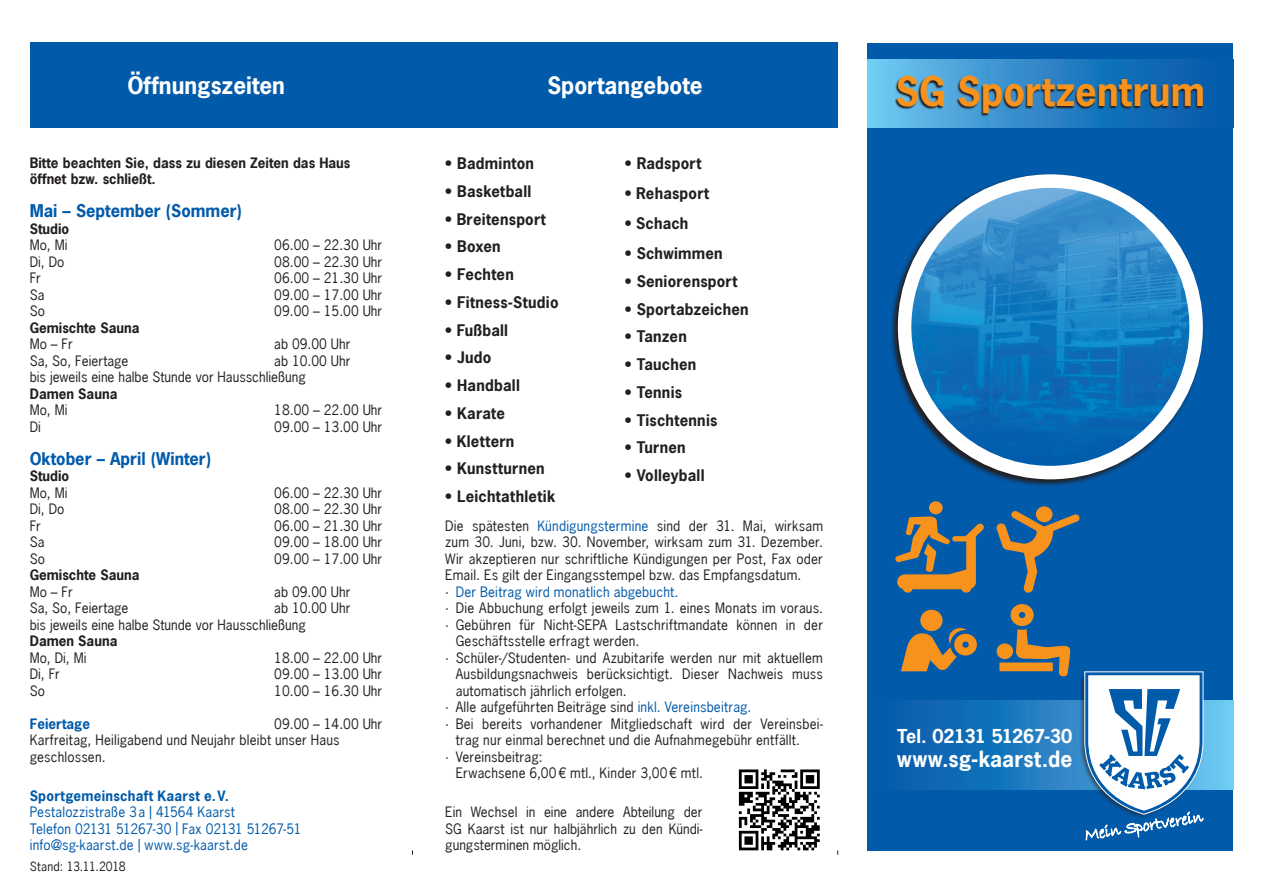
<style>
.page{position:relative;width:1263px;height:893px;background:#fff}
.page>*{position:absolute;margin:0;border:0;box-sizing:border-box;transform-origin:0 0}
.t1{font:700 38.25px "News Gothic LT";letter-spacing:.005em;color:#f7931d}
.t2{font:700 22.5px "News Gothic LT";color:#fff}
.t3{font:700 21px "News Gothic LT";letter-spacing:.01em;color:#fff}
.t4{font:700 18px "News Gothic LT";letter-spacing:-.045em;color:#fff}
.t5{font:700 16.5px "News Gothic LT";color:#015aaa}
.t6{font:700 15px "News Gothic LT";letter-spacing:.015em;color:#231f20}
.t7{font:13.5px/16.5px "News Gothic LT";letter-spacing:.005em;color:#231f20}
.t8{font:13.5px/16.5px "News Gothic LT";letter-spacing:.01em;color:#015aaa}
.t9{font:700 13.5px/16.5px "News Gothic LT";color:#231f20}
.t10{font:700 13.5px "News Gothic LT";color:#015aaa}
.t11{font:12px "News Gothic LT";letter-spacing:.005em;color:#231f20}
.s1{font-weight:700}
.s2{color:#015aaa}
.s3{color:#231f20}
</style>
<div class="page">
<div style="left:30px;top:43px;width:808px;height:85px;background:#015aaa"></div>
<div style="left:867px;top:43px;width:366px;height:807px;background:#015aaa"></div>
<svg style="left:867px;top:60px;width:327px;height:68px;background:#3b94d0"></svg>
<svg style="left:894px;top:76px;width:309px;height:40px;background:#2b6692"></svg>
<svg style="left:908px;top:701px;width:325px;height:89px"></svg>
<svg style="left:891px;top:174px;width:312px;height:312px"></svg>
<img style="left:904px;top:181px;width:292px;height:292px;border-radius:146px">
<div style="left:898px;top:174px;width:305px;height:305px;border:14px solid #fff;border-radius:50%"></div>
<div style="left:1078px;top:672px;width:124px;height:147px;background:#231f20;opacity:.75"></div>
<svg style="left:1084px;top:671px;width:120px;height:170px"></svg>
<svg style="left:895px;top:516px;width:89px;height:77px"></svg>
<div style="left:929px;top:501px;width:14px;height:14px;background:#f7931d;border-radius:50%"></div>
<svg style="left:901px;top:609px;width:76px;height:62px"></svg>
<svg style="left:996px;top:510px;width:84px;height:83px"></svg>
<div style="left:1036px;top:506px;width:16px;height:16px;background:#f7931d;border-radius:50%"></div>
<div style="left:997px;top:643px;width:16px;height:16px;background:#f7931d;border-radius:50%"></div>
<svg style="left:1010px;top:604px;width:60px;height:72px"></svg>
<div style="left:999px;top:662px;width:54px;height:9px;background:#f7931d"></div>
<svg style="left:738px;top:769px;width:77px;height:82px"></svg>
<svg style="left:739px;top:769px;width:81px;height:81px"></svg>
<p class="t2" style="left:127px;top:70px;width:159px">Öffnungszeiten</p>
<p class="t2" style="left:547px;top:70px;width:157px">Sportangebote</p>
<p class="t9" style="left:30px;top:154px;width:322px">Bitte beachten Sie, dass zu diesen Zeiten das Haus öffnet bzw. schließt.</p>
<p class="t5" style="left:30px;top:200px;width:214px">Mai – September (Sommer)</p>
<p class="t9" style="left:30px;top:220px;width:41px">Studio</p>
<p class="t7" style="left:30px;top:237px;width:39px">Mo, Mi</p>
<p class="t7" style="left:274px;top:237px;width:109px">06.00 – 22.30 Uhr</p>
<p class="t7" style="left:30px;top:253px;width:36px">Di, Do</p>
<p class="t7" style="left:274px;top:253px;width:109px">08.00 – 22.30 Uhr</p>
<p class="t7" style="left:30px;top:270px;width:13px">Fr</p>
<p class="t7" style="left:274px;top:270px;width:109px">06.00 – 21.30 Uhr</p>
<p class="t7" style="left:30px;top:286px;width:16px">Sa</p>
<p class="t7" style="left:274px;top:286px;width:109px">09.00 – 17.00 Uhr</p>
<p class="t7" style="left:30px;top:303px;width:17px">So</p>
<p class="t7" style="left:274px;top:303px;width:109px">09.00 – 15.00 Uhr</p>
<p class="t9" style="left:30px;top:319px;width:111px">Gemischte Sauna</p>
<p class="t7" style="left:30px;top:336px;width:44px">Mo – Fr</p>
<p class="t7" style="left:274px;top:336px;width:78px">ab 09.00 Uhr</p>
<p class="t7" style="left:30px;top:352px;width:100px">Sa, So, Feiertage</p>
<p class="t7" style="left:30px;top:352px;width:322px;text-indent:244px">ab 10.00 Uhr bis jeweils eine halbe Stunde vor Hausschließung</p>
<p class="t9" style="left:30px;top:385px;width:89px">Damen Sauna</p>
<p class="t7" style="left:30px;top:402px;width:39px">Mo, Mi</p>
<p class="t7" style="left:274px;top:402px;width:109px">18.00 – 22.00 Uhr</p>
<p class="t7" style="left:30px;top:418px;width:13px">Di</p>
<p class="t7" style="left:274px;top:418px;width:109px">09.00 – 13.00 Uhr</p>
<p class="t5" style="left:30px;top:448px;width:183px">Oktober – April (Winter)</p>
<p class="t9" style="left:30px;top:468px;width:41px">Studio</p>
<p class="t7" style="left:30px;top:484px;width:39px">Mo, Mi</p>
<p class="t7" style="left:274px;top:484px;width:109px">06.00 – 22.30 Uhr</p>
<p class="t7" style="left:30px;top:501px;width:36px">Di, Do</p>
<p class="t7" style="left:274px;top:501px;width:109px">08.00 – 22.30 Uhr</p>
<p class="t7" style="left:30px;top:517px;width:13px">Fr</p>
<p class="t7" style="left:274px;top:517px;width:109px">06.00 – 21.30 Uhr</p>
<p class="t7" style="left:30px;top:534px;width:16px">Sa</p>
<p class="t7" style="left:274px;top:534px;width:109px">09.00 – 18.00 Uhr</p>
<p class="t7" style="left:30px;top:550px;width:17px">So</p>
<p class="t7" style="left:274px;top:550px;width:109px">09.00 – 17.00 Uhr</p>
<p class="t9" style="left:30px;top:567px;width:111px">Gemischte Sauna</p>
<p class="t7" style="left:30px;top:583px;width:44px">Mo – Fr</p>
<p class="t7" style="left:274px;top:583px;width:78px">ab 09.00 Uhr</p>
<p class="t7" style="left:30px;top:600px;width:100px">Sa, So, Feiertage</p>
<p class="t7" style="left:30px;top:600px;width:322px;text-indent:244px">ab 10.00 Uhr bis jeweils eine halbe Stunde vor Hausschließung</p>
<p class="t9" style="left:30px;top:633px;width:89px">Damen Sauna</p>
<p class="t7" style="left:30px;top:649px;width:58px">Mo, Di, Mi</p>
<p class="t7" style="left:274px;top:649px;width:109px">18.00 – 22.00 Uhr</p>
<p class="t7" style="left:30px;top:666px;width:32px">Di, Fr</p>
<p class="t7" style="left:274px;top:666px;width:109px">09.00 – 13.00 Uhr</p>
<p class="t7" style="left:30px;top:682px;width:17px">So</p>
<p class="t7" style="left:274px;top:682px;width:109px">10.00 – 16.30 Uhr</p>
<p class="t10" style="left:30px;top:715px;width:62px">Feiertage</p>
<p class="t7" style="left:274px;top:715px;width:109px">09.00 – 14.00 Uhr</p>
<p class="t7" style="left:30px;top:732px;width:311px">Karfreitag, Heiligabend und Neujahr bleibt unser Haus geschlossen.</p>
<p class="t8" style="left:30px;top:787px;width:273px"><span class="s1">Sportgemeinschaft Kaarst e.V.<br></span>Pestalozzistraße 3a | 41564 Kaarst<br>Telefon 02131 51267-30 | Fax 02131 51267-51 info@sg-kaarst.de | www.sg-kaarst.de</p>
<p class="t11" style="left:30px;top:859px;width:98px">Stand: 13.11.2018</p>
<p class="t6" style="left:445px;top:153px;width:90px">• Badminton</p>
<p class="t6" style="left:445px;top:181px;width:88px">• Basketball</p>
<p class="t6" style="left:445px;top:209px;width:102px">• Breitensport</p>
<p class="t6" style="left:445px;top:237px;width:57px">• Boxen</p>
<p class="t6" style="left:445px;top:264px;width:70px">• Fechten</p>
<p class="t6" style="left:445px;top:292px;width:115px">• Fitness-Studio</p>
<p class="t6" style="left:445px;top:320px;width:64px">• Fußball</p>
<p class="t6" style="left:445px;top:348px;width:48px">• Judo</p>
<p class="t6" style="left:445px;top:375px;width:76px">• Handball</p>
<p class="t6" style="left:445px;top:403px;width:61px">• Karate</p>
<p class="t6" style="left:445px;top:431px;width:71px">• Klettern</p>
<p class="t6" style="left:445px;top:459px;width:101px">• Kunstturnen</p>
<p class="t6" style="left:445px;top:486px;width:112px">• Leichtathletik</p>
<p class="t6" style="left:625px;top:153px;width:78px">• Radsport</p>
<p class="t6" style="left:625px;top:183px;width:86px">• Rehasport</p>
<p class="t6" style="left:625px;top:213px;width:65px">• Schach</p>
<p class="t6" style="left:625px;top:243px;width:100px">• Schwimmen</p>
<p class="t6" style="left:625px;top:271px;width:114px">• Seniorensport</p>
<p class="t6" style="left:625px;top:299px;width:126px">• Sportabzeichen</p>
<p class="t6" style="left:625px;top:327px;width:64px">• Tanzen</p>
<p class="t6" style="left:625px;top:354px;width:73px">• Tauchen</p>
<p class="t6" style="left:625px;top:382px;width:59px">• Tennis</p>
<p class="t6" style="left:625px;top:410px;width:94px">• Tischtennis</p>
<p class="t6" style="left:625px;top:438px;width:63px">• Turnen</p>
<p class="t6" style="left:625px;top:465px;width:81px">• Volleyball</p>
<p class="t7" style="left:445px;top:517px;width:379px;text-align:justify">Die spätesten <span class="s2">Kündigungstermine</span> sind der 31. Mai, wirksam zum 30. Juni, bzw. 30. November, wirksam zum 31. Dezember.<br>Wir akzeptieren nur schriftliche Kündigungen per Post, Fax oder Email. Es gilt der Eingangsstempel bzw. das Empfangsdatum.</p>
<p class="t8" style="left:445px;top:583px;width:235px"><span class="s3">·</span> Der Beitrag wird monatlich abgebucht.</p>
<p class="t7" style="left:445px;top:600px;width:379px">· Die Abbuchung erfolgt jeweils zum 1. eines Monats im voraus.</p>
<p class="t7" style="left:456px;top:616px;width:369px;text-indent:-11px">· Gebühren für Nicht-SEPA Lastschriftmandate können in der<br>Geschäftsstelle erfragt werden.</p>
<p class="t7" style="left:456px;top:649px;width:369px;text-align:justify;text-indent:-11px">· Schüler-/Studenten- und Azubitarife werden nur mit aktuellem Ausbildungsnachweis berücksichtigt. Dieser Nachweis muss automatisch jährlich erfolgen.</p>
<p class="t7" style="left:445px;top:699px;width:308px">· Alle aufgeführten Beiträge sind <span class="s2">inkl. Vereinsbeitrag.</span></p>
<p class="t7" style="left:456px;top:715px;width:369px;text-indent:-11px">· Bei bereits vorhandener Mitgliedschaft wird der Vereinsbei&shy;trag nur einmal berechnet und die Aufnahmegebühr entfällt.</p>
<p class="t7" style="left:456px;top:748px;width:249px;text-indent:-11px">· Vereinsbeitrag:<br>Erwachsene 6,00€ mtl., Kinder 3,00€ mtl.</p>
<p class="t7" style="left:445px;top:804px;width:259px;text-align:justify">Ein Wechsel in eine andere Abteilung der SG Kaarst ist nur halbjährlich zu den Kündi&shy;gungsterminen möglich.</p>
<p class="t1" style="left:896px;top:67px;width:310px">SG Sportzentrum</p>
<p class="t4" style="left:897px;top:724px;width:177px">Tel. 02131 51267-30</p>
<p class="t3" style="left:897px;top:745px;width:177px">www.sg-kaarst.de</p>
</div>
